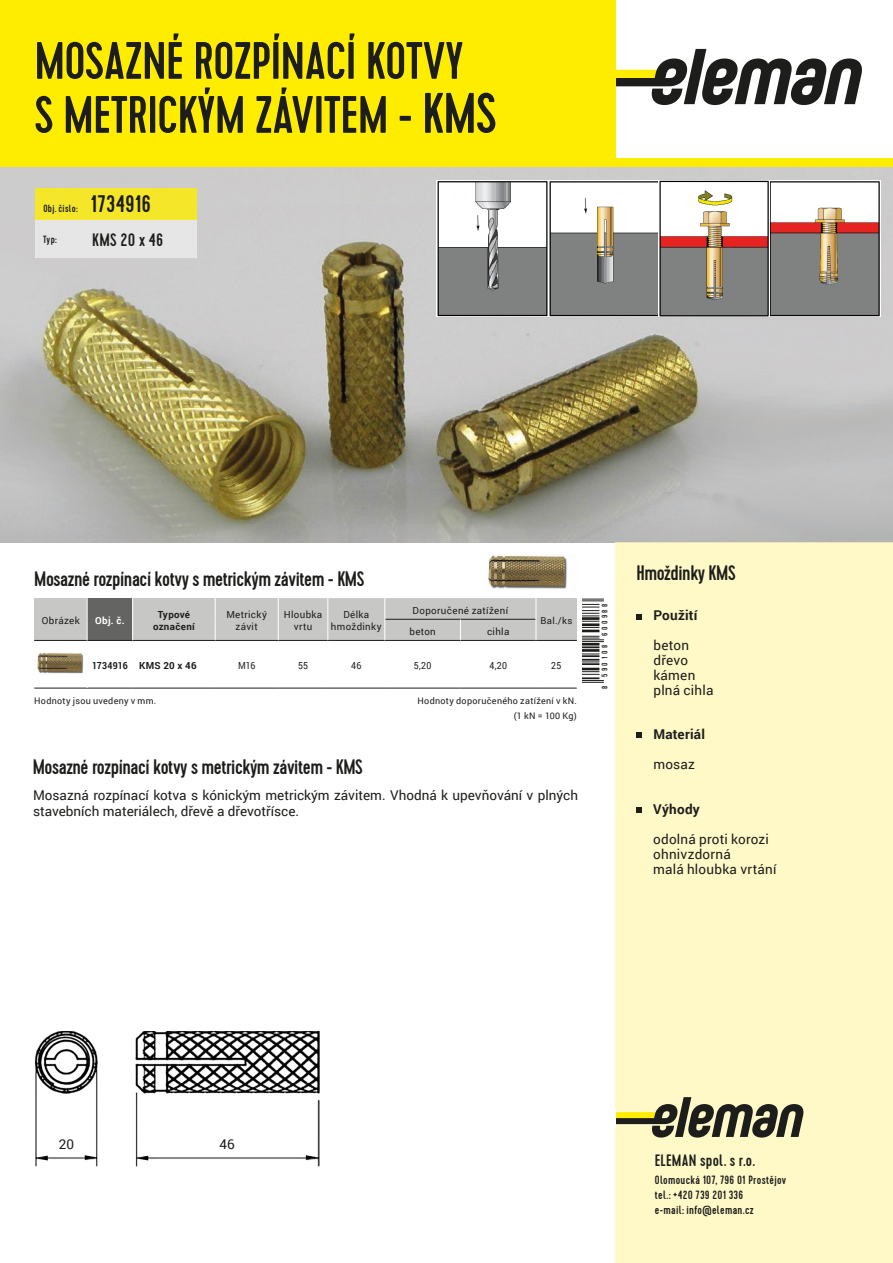
<style>
.page{position:relative;width:893px;height:1263px;background:#fff}
.page>*{position:absolute;margin:0;border:0;box-sizing:border-box;transform-origin:0 0}
.t1{font:500 52.5px "Cervo";letter-spacing:-.01em;color:#1d1d1b}
.UK_Bildlegende_8pt{font:500 24px "Cervo";color:#1d1d1b}
.t2{font:500 21px "Cervo";letter-spacing:-.02em;color:#1d1d1b}
.UK_Bildlegende_8pt-2{font:500 18px "Cervo";letter-spacing:.01em;color:#1d1d1b}
.popis_vzduch{font:500 16.5px "Cervo";letter-spacing:.015em;color:#1d1d1b}
.UK_Bildlegende_8pt-3{font:13.5px/16.2px "Roboto";color:#1d1d1b}
.UK_Bildlegende_8pt-4{font:700 13.5px "Roboto";letter-spacing:.015em;color:#1d1d1b}
.UK_Bildlegende_8pt-5{font:13.5px "Roboto";letter-spacing:.02em;color:#1d1d1b}
.popis_vzduch-2{font:500 12px "Cervo";letter-spacing:.025em;color:#1d1d1b}
.UK_Bildlegende_8pt-6{font:500 10.5px "Cervo";letter-spacing:.03em;color:#1d1d1b}
.t3{font:9.75px/12px "Roboto";letter-spacing:.035em;color:#1d1d1b;text-align:center}
.t4{font:700 9.75px "Roboto";letter-spacing:.03em;color:#1d1d1b}
.t5{font:9.75px "Roboto";letter-spacing:.035em;color:#1d1d1b;scale:.9 1}
.t6{font:700 9.75px "Roboto";letter-spacing:.01em;color:#1d1d1b;scale:.9 1}
.t7{font:700 9.75px "Roboto";color:#fff}
.t8{font:9.45px "Roboto";color:#1d1d1b}
.UK_Bildlegende_8pt-7{font:9px "Roboto";letter-spacing:.035em;color:#1d1d1b}
.t9{font:500 8.1px "Cervo";letter-spacing:.32em;color:#1d1d1b}
.s1{font-size:57px}
</style>
<div class="page">
<img style="left:0;top:167px;width:893px;height:246px">
<div style="left:615px;top:542px;width:278px;height:721px;background:#fff9c8"></div>
<div style="left:34px;top:598px;width:53px;height:42px;background:#c7c7c6"></div>
<div style="left:87px;top:598px;width:46px;height:42px;background:#646463"></div>
<div style="left:133px;top:598px;width:82px;height:42px;background:#c7c7c6"></div>
<div style="left:215px;top:598px;width:63px;height:42px;background:#c7c7c6"></div>
<div style="left:536px;top:598px;width:41px;height:42px;background:#c7c7c6"></div>
<hr style="left:278px;top:640px;width:50px;height:1px;background:#1d1d1b">
<hr style="left:328px;top:640px;width:57px;height:1px;background:#1d1d1b">
<hr style="left:385px;top:640px;width:75px;height:1px;background:#1d1d1b">
<hr style="left:460px;top:640px;width:76px;height:1px;background:#1d1d1b">
<hr style="left:278px;top:688px;width:50px;height:1px;background:#1d1d1b">
<hr style="left:328px;top:688px;width:57px;height:1px;background:#1d1d1b">
<hr style="left:385px;top:688px;width:75px;height:1px;background:#1d1d1b">
<hr style="left:460px;top:688px;width:76px;height:1px;background:#1d1d1b">
<hr style="left:34px;top:640px;width:53px;height:1px;background:#1d1d1b">
<hr style="left:87px;top:640px;width:46px;height:1px;background:#1d1d1b">
<hr style="left:133px;top:640px;width:82px;height:1px;background:#1d1d1b">
<hr style="left:34px;top:688px;width:53px;height:1px;background:#1d1d1b">
<hr style="left:87px;top:688px;width:46px;height:1px;background:#1d1d1b">
<hr style="left:133px;top:688px;width:82px;height:1px;background:#1d1d1b">
<hr style="left:215px;top:640px;width:63px;height:1px;background:#1d1d1b">
<hr style="left:215px;top:688px;width:63px;height:1px;background:#1d1d1b">
<hr style="left:536px;top:640px;width:41px;height:1px;background:#1d1d1b">
<hr style="left:536px;top:688px;width:41px;height:1px;background:#1d1d1b">
<svg style="left:87px;top:598px;width:1px;height:42px"></svg>
<svg style="left:132px;top:598px;width:1px;height:42px"></svg>
<svg style="left:215px;top:598px;width:1px;height:42px"></svg>
<svg style="left:278px;top:598px;width:259px;height:42px;background:#c5c5c4"></svg>
<svg style="left:615px;top:49px;width:247px;height:56px"></svg>
<div style="left:0;top:0;width:615px;height:167px;background:#ffed00"></div>
<svg style="left:616px;top:1097px;width:188px;height:40px"></svg>
<div style="left:547px;top:1108px;width:69px;height:20px;background:#fff"></div>
<div style="left:0;top:158px;width:893px;height:9px;background:#ffed00"></div>
<svg style="left:582px;top:599px;width:22px;height:84px"></svg>
<div style="left:36px;top:220px;width:161px;height:38px;background:#e6e6e6"></div>
<div style="left:36px;top:188px;width:161px;height:32px;background:#f5e628"></div>
<svg style="left:636px;top:614px;width:5px;height:5px"></svg>
<svg style="left:636px;top:732px;width:5px;height:5px"></svg>
<svg style="left:636px;top:807px;width:5px;height:6px"></svg>
<img style="left:437px;top:181px;width:443px;height:136px">
<img style="left:488px;top:555px;width:79px;height:34px">
<img style="left:37px;top:653px;width:47px;height:21px">
<svg style="left:0;top:413px;width:893px;height:129px;background:#9f9b89"></svg>
<img style="left:35px;top:1031px;width:285px;height:136px">
<p class="t1" style="left:34px;top:30px;width:431px">MOSAZNÉ ROZPÍNACÍ KOTVY</p>
<p class="t1" style="left:34px;top:84px;width:464px">S METRICKÝM ZÁVITEM - <span class="s1">KMS</span></p>
<p class="UK_Bildlegende_8pt-6" style="left:43px;top:203px;width:36px">Obj. číslo:</p>
<p class="UK_Bildlegende_8pt" style="left:91px;top:190px;width:62px">1734916</p>
<p class="UK_Bildlegende_8pt-6" style="left:43px;top:233px;width:15px">Typ:</p>
<p class="UK_Bildlegende_8pt-2" style="left:92px;top:229px;width:73px">KMS 20 x 46</p>
<p class="t2" style="left:34px;top:566px;width:332px">Mosazné rozpínací kotvy s metrickým závitem - KMS</p>
<p class="t2" style="left:636px;top:561px;width:101px">Hmoždinky KMS</p>
<p class="UK_Bildlegende_8pt-4" style="left:653px;top:606px;width:46px">Použití</p>
<p class="UK_Bildlegende_8pt-3" style="left:653px;top:637px;width:37px">beton</p>
<p class="UK_Bildlegende_8pt-3" style="left:653px;top:652px;width:36px">dřevo</p>
<p class="UK_Bildlegende_8pt-3" style="left:653px;top:667px;width:43px">kámen</p>
<p class="UK_Bildlegende_8pt-3" style="left:653px;top:682px;width:62px">plná cihla</p>
<p class="UK_Bildlegende_8pt-4" style="left:653px;top:724px;width:53px">Materiál</p>
<p class="UK_Bildlegende_8pt-3" style="left:653px;top:755px;width:43px">mosaz</p>
<p class="UK_Bildlegende_8pt-4" style="left:653px;top:799px;width:48px">Výhody</p>
<p class="UK_Bildlegende_8pt-3" style="left:653px;top:830px;width:117px">odolná proti korozi</p>
<p class="UK_Bildlegende_8pt-5" style="left:653px;top:844px;width:79px">ohnivzdorná</p>
<p class="UK_Bildlegende_8pt-3" style="left:653px;top:860px;width:125px">malá hloubka vrtání</p>
<p class="t9" style="left:600px;top:689px;width:87px;rotate:-90deg">8 590108 600988</p>
<p class="t3" style="left:413px;top:604px;width:97px">Doporučené zatížení</p>
<p class="t4" style="left:158px;top:608px;width:34px">Typové</p>
<p class="t4" style="left:153px;top:620px;width:43px">označení</p>
<p class="t3" style="left:226px;top:608px;width:42px">Metrický závit</p>
<p class="t3" style="left:284px;top:608px;width:40px">Hloubka</p>
<p class="t3" style="left:343px;top:608px;width:27px">Délka</p>
<p class="t3" style="left:331px;top:620px;width:52px">hmoždinky</p>
<p class="t3" style="left:42px;top:614px;width:39px">Obrázek</p>
<p class="t7" style="left:95px;top:614px;width:31px">Obj. č.</p>
<p class="t8" style="left:540px;top:614px;width:33px">Bal./ks</p>
<p class="t3" style="left:294px;top:620px;width:20px">vrtu</p>
<p class="t3" style="left:409px;top:625px;width:28px">beton</p>
<p class="t3" style="left:487px;top:625px;width:24px">cihla</p>
<p class="t6" style="left:92px;top:659px;width:41px">1734916</p>
<p class="t4" style="left:139px;top:659px;width:59px">KMS 20 x 46</p>
<p class="t5" style="left:238px;top:659px;width:21px">M16</p>
<p class="t5" style="left:298px;top:659px;width:13px">55</p>
<p class="t5" style="left:351px;top:659px;width:13px">46</p>
<p class="t5" style="left:414px;top:659px;width:21px">5,20</p>
<p class="t5" style="left:489px;top:659px;width:21px">4,20</p>
<p class="t5" style="left:551px;top:659px;width:13px">25</p>
<p class="UK_Bildlegende_8pt-7" style="left:34px;top:695px;width:124px">Hodnoty jsou uvedeny v mm.</p>
<p class="UK_Bildlegende_8pt-7" style="left:418px;top:695px;width:161px">Hodnoty doporučeného zatížení v kN.</p>
<p class="UK_Bildlegende_8pt-7" style="left:514px;top:710px;width:65px">(1 kN = 100 Kg)</p>
<p class="t2" style="left:33px;top:754px;width:332px">Mosazné rozpínací kotvy s metrickým závitem - KMS</p>
<p class="UK_Bildlegende_8pt-3" style="left:33px;top:787px;width:547px">Mosazná rozpínací kotva s kónickým metrickým závitem. Vhodná k upevňování v plných stavebních materiálech, dřevě a dřevotřísce.</p>
<p class="UK_Bildlegende_8pt-3" style="left:59px;top:1135px;width:17px">20</p>
<p class="UK_Bildlegende_8pt-3" style="left:220px;top:1135px;width:17px">46</p>
<p class="popis_vzduch" style="left:655px;top:1150px;width:102px">ELEMAN spol. s r.o.</p>
<p class="popis_vzduch-2" style="left:655px;top:1172px;width:133px">Olomoucká 107, 796 01 Prostějov</p>
<p class="popis_vzduch-2" style="left:655px;top:1187px;width:90px">tel.: +420 739 201 336</p>
<p class="popis_vzduch-2" style="left:655px;top:1202px;width:100px">e-mail: info@eleman.cz</p>
</div>
